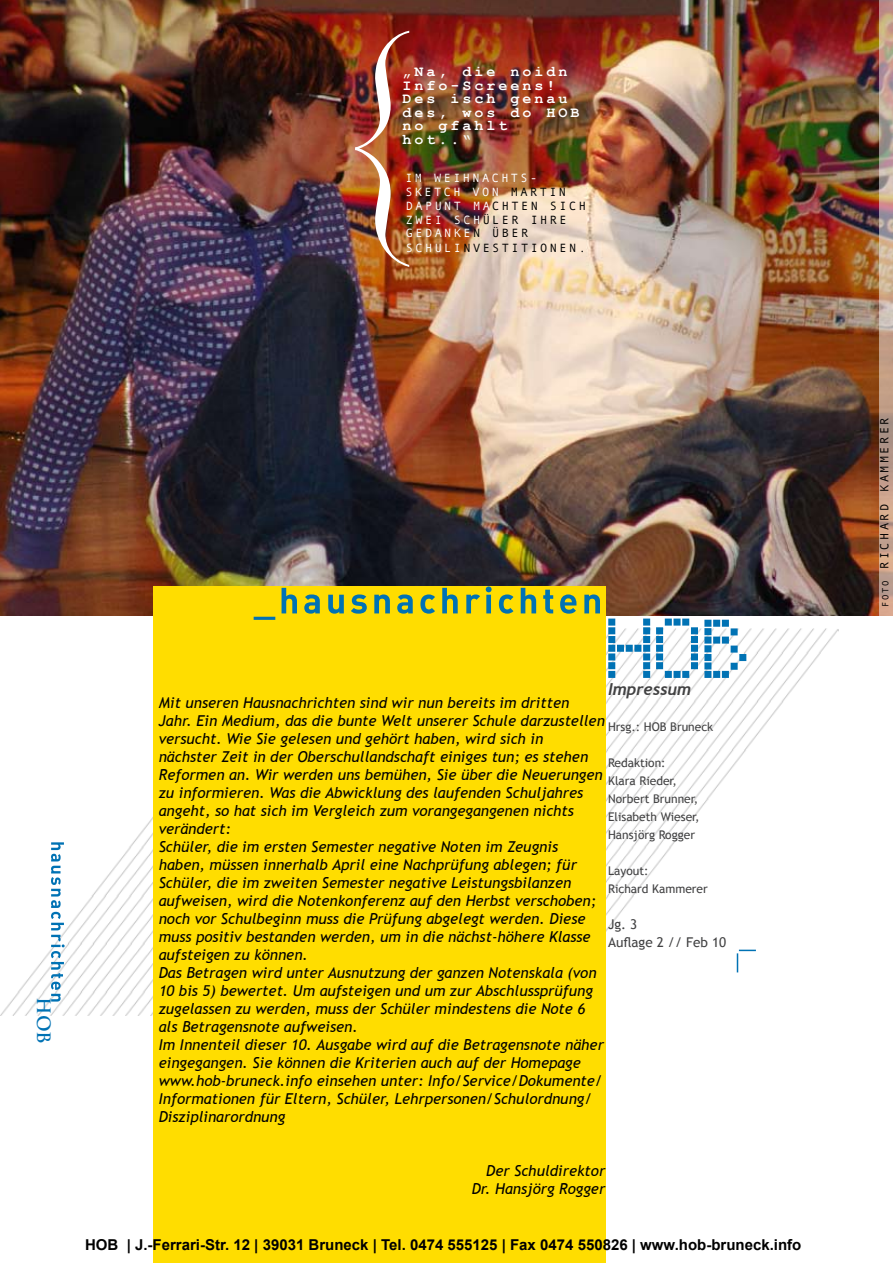
<style>
.page{position:relative;width:893px;height:1263px;background:#fff}
.page>*{position:absolute;margin:0;border:0;box-sizing:border-box;transform-origin:0 0}
.t1{font:300px "Palace Script";color:#fff}
.t2{font:72px "Alphabet 04";color:#0072b4}
.t3{font:700 18px "Trajan Pro";color:#0072b4}
.t4{font:italic 700 16.5px "Trebuchet";color:#414142}
.t5{font:italic 15px/18px "Trebuchet MS";color:#000}
.t6{font:700 15px "Arial";color:#000}
.t7{font:700 15px/13.5px "Courier New";letter-spacing:.2em;color:#fff}
.t8{font:13.5px/18px "Trebuchet MS";color:#414142}
.t9{font:12px/18px "Trebuchet MS";color:#414142}
.t10{font:12px "Andale Mono";letter-spacing:.2em;color:#000}
.t11{font:12px "Andale Mono";letter-spacing:.2em;color:#fff}
.s1{color:#fff}
.s2{color:#000}
.s3{font-size:9px}
</style>
<div class="page">
<img style="left:0;top:0;width:879px;height:615px">
<img style="left:0;top:628px;width:838px;height:387px">
<div style="left:153px;top:587px;width:452px;height:676px;background:#fd0"></div>
<svg style="left:879px;top:0;width:14px;height:616px;background:#c0a291"></svg>
<svg style="left:737px;top:950px;width:19px;height:22px"></svg>
<svg style="left:254px;top:586px;width:346px;height:34px"></svg>
<svg style="left:51px;top:842px;width:14px;height:159px"></svg>
<h1 class="t1" style="left:325px;top:-79px;width:111px">{</h1>
<p class="t7" style="left:403px;top:65px;width:179px">„Na, die noidn<br>Info-Screens!<br>Des isch genau des, wos do HOB no gfahlt</p>
<p class="t7" style="left:403px;top:132px;width:70px">hot..“</p>
<p class="t11" style="left:405px;top:171px;width:48px">IM WEIH</p>
<p class="t11" style="left:473px;top:171px;width:20px">NACHT</p>
<p class="t11" style="left:521px;top:171px;width:18px">S-</p>
<p class="t11" style="left:405px;top:184px;width:10px">SKETCH</p>
<p class="t10" style="left:473px;top:184px;width:58px"><span class="s1">VO N</span> MARTI</p>
<p class="t10" style="left:559px;top:184px;width:9px">N</p>
<p class="t11" style="left:406px;top:198px;width:96px">DAPUNT MA <span class="s2">CHTE</span></p>
<p class="t10" style="left:531px;top:198px;width:38px">N SICH</p>
<p class="t11" style="left:406px;top:212px;width:19px">ZWEI</p>
<p class="t11" style="left:454px;top:212px;width:9px">SCH</p>
<p class="t10" style="left:483px;top:212px;width:28px">ÜLER</p>
<p class="t10" style="left:531px;top:212px;width:10px">IHRE</p>
<p class="t11" style="left:406px;top:225px;width:19px">GEDA</p>
<p class="t10" style="left:444px;top:225px;width:76px"><span class="s1">NKE</span> N ÜBER</p>
<p class="t11" style="left:406px;top:240px;width:9px">SCH</p>
<p class="t10" style="left:435px;top:240px;width:78px"><span class="s1">ULI</span> NVE STITIO</p>
<p class="t10" style="left:550px;top:240px;width:37px">NE N.</p>
<p class="t3" style="left:55px;top:997px;width:48px;rotate:90deg">HOB</p>
<h2 class="t2" style="left:605px;top:616px;width:145px">HOB</h2>
<p class="t4" style="left:608px;top:679px;width:84px">Impressum</p>
<p class="t9" style="left:608px;top:718px;width:107px">Hrsg.: HOB Bruneck</p>
<p class="t9" style="left:608px;top:754px;width:93px">Redaktion:<br>Klara Rieder,<br>Norbert Brunner,<br>Elisabeth Wieser,<br>Hansjörg Rogger</p>
<p class="t9" style="left:608px;top:862px;width:101px">Layout:<br>Richard Kammerer</p>
<p class="t8" style="left:608px;top:915px;width:120px">Jg. 3<br>Auflage 2 // Feb 10</p>
<p class="t5" style="left:159px;top:693px;width:448px">Mit unseren Hausnachrichten sind wir nun bereits im dritten Jahr. Ein Medium, das die bunte Welt unserer Schule darzustellen versucht. Wie Sie gelesen und gehört haben, wird sich in nächster Zeit in der Oberschullandschaft einiges tun; es stehen Reformen an. Wir werden uns bemühen, Sie über die Neuerungen zu informieren. Was die Abwicklung des laufenden Schuljahres angeht, so hat sich im Vergleich zum vorangegangenen nichts verändert:<br>Schüler, die im ersten Semester negative Noten im Zeugnis haben, müssen innerhalb April eine Nachprüfung ablegen; für Schüler, die im zweiten Semester negative Leistungsbilanzen aufweisen, wird die Notenkonferenz auf den Herbst verschoben; noch vor Schulbeginn muss die Prüfung abgelegt werden. Diese muss positiv bestanden werden, um in die nächst-höhere Klasse aufsteigen zu können.<br>Das Betragen wird unter Ausnutzung der ganzen Notenskala (von 10 bis 5) bewertet. Um aufsteigen und um zur Abschlussprüfung zugelassen zu werden, muss der Schüler mindestens die Note 6 als Betragensnote aufweisen.<br>Im Innenteil dieser 10. Ausgabe wird auf die Betragensnote näher eingegangen. Sie können die Kriterien auch auf der Homepage www.hob-bruneck.info einsehen unter: Info/Service/Dokumente/ Informationen für Eltern, Schüler, Lehrpersonen/Schulordnung/ Disziplinarordnung</p>
<p class="t5" style="left:472px;top:1161px;width:135px;text-align:right">Der Schuldirektor<br>Dr. Hansjörg Rogger</p>
<p class="t6" style="left:85px;top:1235px;width:718px">HOB | J.-Ferrari-Str. 12 | 39031 Bruneck | Tel. 0474 555125 | Fax 0474 550826 | www.hob-bruneck.info</p>
<p class="t10" style="left:877px;top:607px;width:191px;rotate:-90deg"><span class="s3">FOTO</span> RICHARD KAMMERER</p>
</div>
